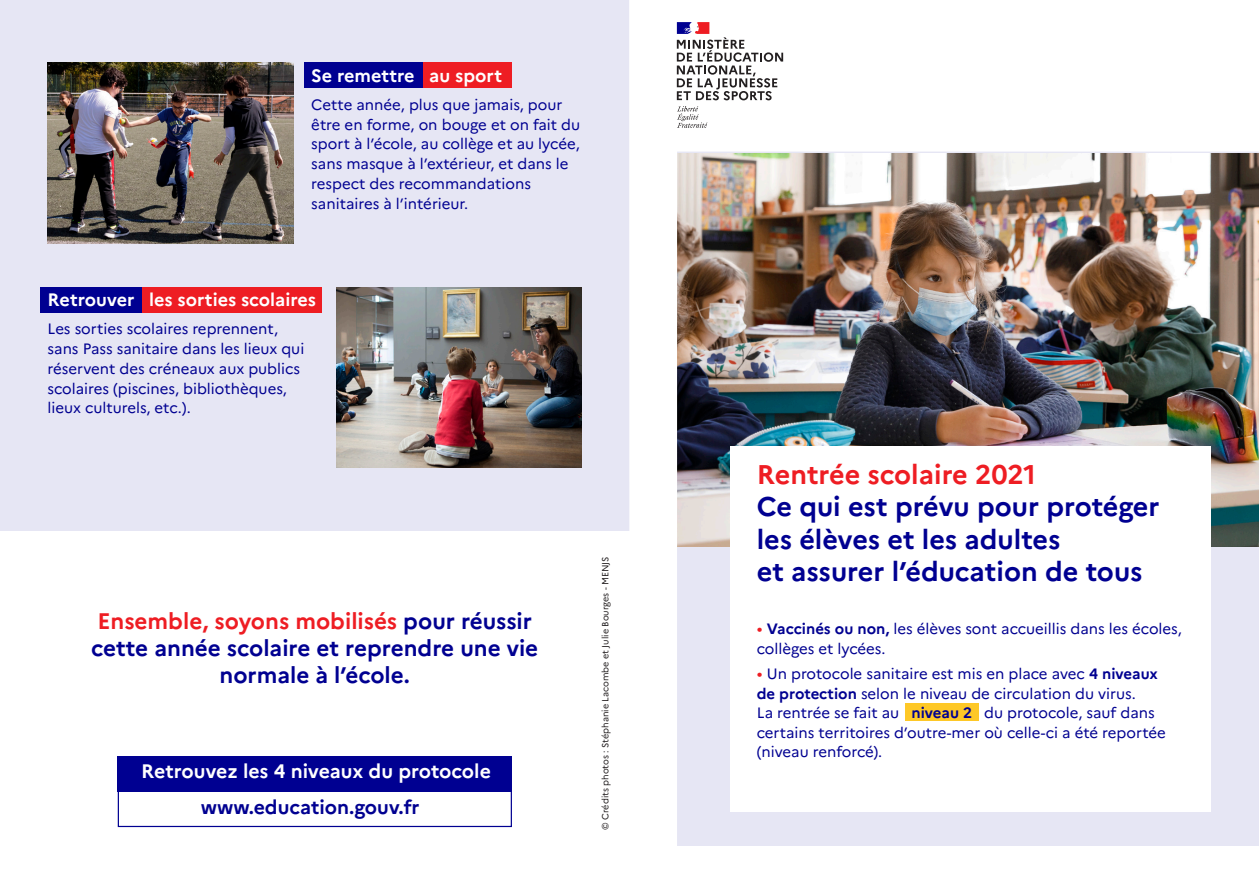
<style>
.page{position:relative;width:1259px;height:893px;background:#fff}
.page>*{position:absolute;margin:0;border:0;box-sizing:border-box;transform-origin:0 0}
.t1{font:700 27px/32.4px "Marianne";color:#000091}
.t2{font:700 27px "Marianne";color:#ee1d23}
.t3{font:700 22.5px/27px "Marianne";color:#000091;text-align:center}
.t4{font:700 19.5px "Marianne";color:#fff}
.t5{font:700 19.5px "Marianne";color:#000091}
.t6{font:700 18px "Marianne";color:#fff}
.t7{font:15px/19.8px "Marianne";color:#000091}
.t8{font:9px "Marianne";color:#231f20}
.s1{color:#ee1d23}
.s2{font-size:16.5px;color:#ee1d23}
.s3{font-weight:700}
</style>
<div class="page">
<div style="left:0;top:0;width:644px;height:530px;background:#e6e6f4"></div>
<div style="left:117px;top:757px;width:395px;height:35px;background:#000091"></div>
<div style="left:118px;top:783px;width:394px;height:44px;border:1px solid #000091"></div>
<img style="left:336px;top:287px;width:246px;height:181px">
<img style="left:48px;top:63px;width:245px;height:180px">
<div style="left:304px;top:63px;width:119px;height:25px;background:#000091"></div>
<div style="left:423px;top:63px;width:89px;height:25px;background:#ee1d23"></div>
<div style="left:40px;top:287px;width:102px;height:26px;background:#000091"></div>
<div style="left:142px;top:287px;width:180px;height:26px;background:#ee1d23"></div>
<img style="left:629px;top:0;width:630px;height:846px">
<svg style="left:677px;top:106px;width:30px;height:22px"></svg>
<svg style="left:677px;top:22px;width:106px;height:78px"></svg>
<p class="t6" style="left:311px;top:64px;width:192px">Se remettre au sport</p>
<p class="t7" style="left:311px;top:95px;width:270px">Cette année, plus que jamais, pour être en forme, on bouge et on fait du sport à l’école, au collège et au lycée, sans masque à l’extérieur, et dans le respect des recommandations sanitaires à l’intérieur.</p>
<p class="t6" style="left:48px;top:288px;width:270px">Retrouver les sorties scolaires</p>
<p class="t7" style="left:48px;top:319px;width:258px">Les sorties scolaires reprennent, sans Pass sanitaire dans les lieux qui réservent des créneaux aux publics scolaires (piscines, bibliothèques, lieux culturels, etc.).</p>
<p class="t3" style="left:91px;top:607px;width:449px"><span class="s1">Ensemble, soyons mobilisés</span> pour réussir cette année scolaire et reprendre une vie normale à l’école.</p>
<p class="t4" style="left:141px;top:759px;width:351px">Retrouvez les 4 niveaux du protocole</p>
<h3 class="t5" style="left:201px;top:795px;width:220px">www.education.gouv.fr</h3>
<p class="t8" style="left:600px;top:830px;width:275px;rotate:-90deg">© Crédits photos : Stéphanie Lacombe et Julie Bourges - MENJS</p>
<p class="t2" style="left:756px;top:458px;width:281px">Rentrée scolaire 2021</p>
<p class="t1" style="left:756px;top:490px;width:404px">Ce qui est prévu pour protéger les élèves et les adultes<br>et assurer l’éducation de tous</p>
<p class="t7" style="left:756px;top:619px;width:426px"><span class="s2">•</span> <span class="s3">Vaccinés ou non,</span> les élèves sont accueillis dans les écoles, collèges et lycées.</p>
<p class="t7" style="left:756px;top:664px;width:411px"><span class="s2">•</span> Un protocole sanitaire est mis en place avec <span class="s3">4 niveaux de protection</span> selon le niveau de circulation du virus.<br>La rentrée se fait au <span class="s3">niveau 2</span> du protocole, sauf dans certains territoires d’outre-mer où celle-ci a été reportée (niveau renforcé).</p>
</div>
